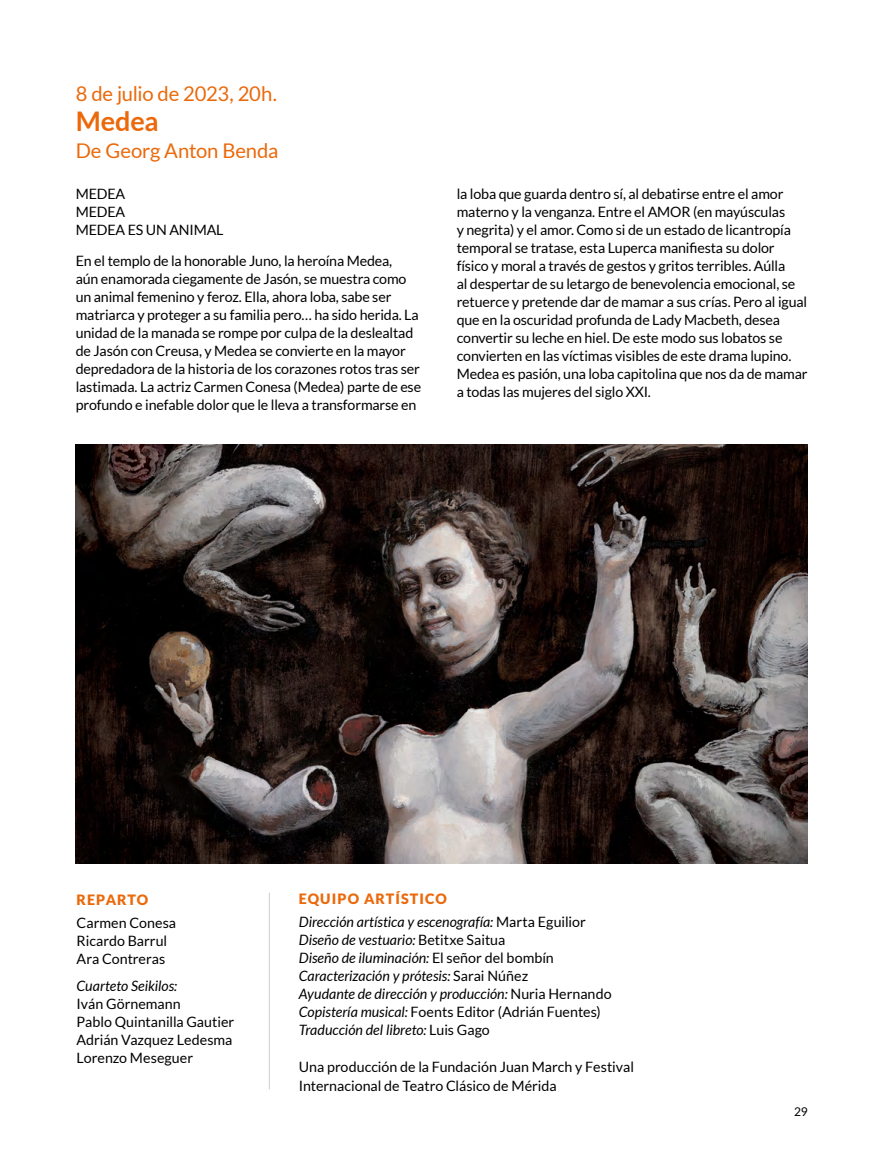
<style>
.page{position:relative;width:893px;height:1149px;background:#fff}
.page>*{position:absolute;margin:0;border:0;box-sizing:border-box;transform-origin:0 0}
.t1{font:700 27px "Lato";letter-spacing:-.005em;color:#eb690b}
.t2{font:20.25px "Lato";letter-spacing:-.01em;color:#eb690b}
.t3{font:14.25px/18px "Lato";letter-spacing:-.01em;color:#000}
.t4{font:italic 14.25px/18px "Lato";color:#000}
.t5{font:900 14.25px "Lato";letter-spacing:.065em;color:#eb690b}
.t6{font:12px "Lato";color:#000}
.s1{font-weight:900;font-style:normal;color:#eb690b}
.s2{font-style:normal}
</style>
<div class="page">
<img style="left:76px;top:444px;width:732px;height:419px">
<hr style="left:269px;top:892px;width:1px;height:197px;background:#525e64">
<h2 class="t2" style="left:76px;top:83px;width:203px">8 de julio de 2023, 20h.</h2>
<h1 class="t1" style="left:76px;top:106px;width:84px">Medea</h1>
<h2 class="t2" style="left:76px;top:139px;width:204px">De Georg Anton Benda</h2>
<p class="t3" style="left:76px;top:184px;width:149px">MEDEA<br>MEDEA<br>MEDEA ES UN ANIMAL</p>
<p class="t3" style="left:76px;top:251px;width:347px">En el templo de la honorable Juno, la heroína Medea,<br>aún enamorada ciegamente de Jasón, se muestra como un animal femenino y feroz. Ella, ahora loba, sabe ser matriarca y proteger a su familia pero… ha sido herida. La unidad de la manada se rompe por culpa de la deslealtad de Jasón con Creusa, y Medea se convierte en la mayor depredadora de la historia de los corazones rotos tras ser lastimada. La actriz Carmen Conesa (Medea) parte de ese profundo e inefable dolor que le lleva a transformarse en</p>
<p class="t3" style="left:457px;top:184px;width:352px">la loba que guarda dentro sí, al debatirse entre el amor materno y la venganza. Entre el AMOR (en mayúsculas<br>y negrita) y el amor. Como si de un estado de licantropía temporal se tratase, esta Luperca manifiesta su dolor físico y moral a través de gestos y gritos terribles. Aúlla<br>al despertar de su letargo de benevolencia emocional, se retuerce y pretende dar de mamar a sus crías. Pero al igual que en la oscuridad profunda de Lady Macbeth, desea convertir su leche en hiel. De este modo sus lobatos se convierten en las víctimas visibles de este drama lupino.<br>Medea es pasión, una loba capitolina que nos da de mamar a todas las mujeres del siglo XXI.</p>
<p class="t5" style="left:77px;top:890px;width:73px">REPARTO</p>
<p class="t3" style="left:77px;top:913px;width:101px">Carmen Conesa<br>Ricardo Barrul<br>Ara Contreras</p>
<p class="t4" style="left:77px;top:976px;width:102px">Cuarteto Seikilos:</p>
<p class="t3" style="left:77px;top:993px;width:159px">Iván Görnemann<br>Pablo Quintanilla Gautier<br>Adrián Vazquez Ledesma<br>Lorenzo Meseguer</p>
<p class="t4" style="left:299px;top:887px;width:289px;line-height:23.2px"><span class="s1">EQUIPO ARTÍSTICO<br></span>Dirección artística y escenografía: <span class="s2">Marta Eguilior</span></p>
<p class="t4" style="left:299px;top:931px;width:314px">Diseño de vestuario: <span class="s2">Betitxe Saitua<br></span>Diseño de iluminación: <span class="s2">El señor del bombín </span>Caracterización y prótesis: <span class="s2">Sarai Núñez<br></span>Ayudante de dirección y producción: <span class="s2">Nuria Hernando </span>Copistería musical: <span class="s2">Foents Editor (Adrián Fuentes)<br></span>Traducción del libreto: <span class="s2">Luis Gago</span></p>
<p class="t3" style="left:299px;top:1056px;width:337px;line-height:19.5px">Una producción de la Fundación Juan March y Festival<br>Internacional de Teatro Clásico de Mérida</p>
<p class="t6" style="left:794px;top:1104px;width:15px">29</p>
</div>
